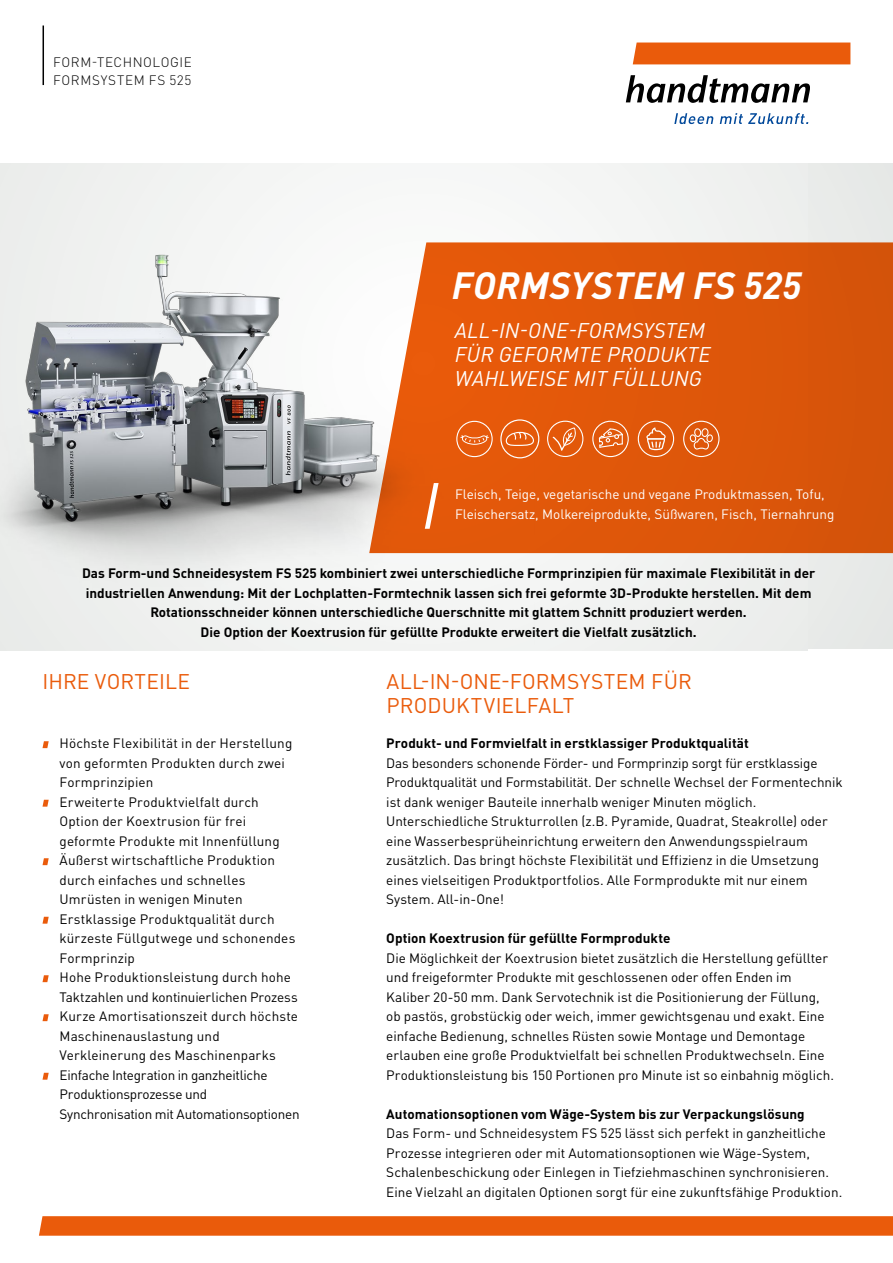
<style>
.page{position:relative;width:893px;height:1263px;background:#fff}
.page>*{position:absolute;margin:0;border:0;box-sizing:border-box;transform-origin:0 0}
.t1{font:italic 700 37.5px "DIN Pro";letter-spacing:.01em;color:#fff}
.t2{font:italic 21px/24px "DIN Pro";letter-spacing:.01em;color:#fff}
.t3{font:21px/24px "DIN Pro";letter-spacing:.005em;color:#ea5b0b}
.t4{font:13.5px/19.5px "DIN Pro";color:#000}
.t5{font:700 13.5px/19.5px "DIN Pro";color:#000;text-align:center}
.t6{font:13.5px/19.5px "DIN Pro";color:#fff}
.t7{font:300 13.5px/18px "DIN Pro";letter-spacing:.04em;color:#000}
</style>
<div class="page">
<div style="left:0;top:163px;width:893px;height:485px;background:#e7e9e8"></div>
<div style="left:0;top:163px;width:808px;height:488px;background:#f1f3f2"></div>
<img style="left:0;top:254px;width:535px;height:309px">
<hr style="left:43px;top:26px;width:1px;height:59px;background:#000">
<svg style="left:369px;top:242px;width:524px;height:311px;background:#e06018"></svg>
<svg style="left:500px;top:419px;width:39px;height:39px;background:#e8722f"></svg>
<svg style="left:592px;top:421px;width:37px;height:36px"></svg>
<svg style="left:638px;top:421px;width:36px;height:36px"></svg>
<svg style="left:683px;top:421px;width:36px;height:36px"></svg>
<svg style="left:547px;top:421px;width:36px;height:36px"></svg>
<svg style="left:456px;top:421px;width:37px;height:36px"></svg>
<svg style="left:39px;top:1216px;width:854px;height:20px;background:#ea5f11"></svg>
<svg style="left:425px;top:483px;width:14px;height:46px"></svg>
<svg style="left:674px;top:113px;width:39px;height:11px"></svg>
<svg style="left:720px;top:113px;width:88px;height:11px"></svg>
<div style="left:633px;top:43px;width:217px;height:21px;background:#ea5b0b"></div>
<svg style="left:626px;top:75px;width:184px;height:28px"></svg>
<svg style="left:43px;top:741px;width:6px;height:7px"></svg>
<svg style="left:43px;top:800px;width:6px;height:7px"></svg>
<svg style="left:43px;top:858px;width:6px;height:7px"></svg>
<svg style="left:43px;top:917px;width:6px;height:7px"></svg>
<svg style="left:43px;top:975px;width:6px;height:7px"></svg>
<svg style="left:43px;top:1014px;width:6px;height:7px"></svg>
<svg style="left:43px;top:1073px;width:6px;height:7px"></svg>
<p class="t7" style="left:53px;top:52px;width:140px">FORM-TECHNOLOGIE<br>FORMSYSTEM FS 525</p>
<h1 class="t1" style="left:452px;top:255px;width:351px">FORMSYSTEM FS 525</h1>
<h2 class="t2" style="left:455px;top:316px;width:257px">ALL-IN-ONE-FORMSYSTEM<br>FÜR GEFORMTE PRODUKTE<br>WAHLWEISE MIT FÜLLUNG</h2>
<p class="t6" style="left:455px;top:483px;width:381px">Fleisch, Teige, vegetarische und vegane Produktmassen, Tofu,<br>Fleischersatz, Molkereiprodukte, Süßwaren, Fisch, Tiernahrung</p>
<p class="t5" style="left:82px;top:562px;width:735px">Das Form-und Schneidesystem FS 525 kombiniert zwei unterschiedliche Formprinzipien für maximale Flexibilität in der industriellen Anwendung: Mit der Lochplatten-Formtechnik lassen sich frei geformte 3D-Produkte herstellen. Mit dem Rotationsschneider können unterschiedliche Querschnitte mit glattem Schnitt produziert werden.<br>Die Option der Koextrusion für gefüllte Produkte erweitert die Vielfalt zusätzlich.</p>
<h2 class="t3" style="left:43px;top:668px;width:149px">IHRE VORTEILE</h2>
<h2 class="t3" style="left:386px;top:668px;width:307px">ALL-IN-ONE-FORMSYSTEM FÜR<br>PRODUKTVIELFALT</h2>
<p class="t4" style="left:60px;top:732px;width:242px">Höchste Flexibilität in der Herstellung von geformten Produkten durch zwei Formprinzipien<br>Erweiterte Produktvielfalt durch Option der Koextrusion für frei geformte Produkte mit Innenfüllung Äußerst wirtschaftliche Produktion durch einfaches und schnelles Umrüsten in wenigen Minuten Erstklassige Produktqualität durch kürzeste Füllgutwege und schonendes Formprinzip<br>Hohe Produktionsleistung durch hohe Taktzahlen und kontinuierlichen Prozess Kurze Amortisationszeit durch höchste Maschinenauslastung und Verkleinerung des Maschinenparks Einfache Integration in ganzheitliche Produktionsprozesse und Synchronisation mit Automationsoptionen</p>
<p class="t5" style="left:386px;top:732px;width:364px">Produkt- und Formvielfalt in erstklassiger Produktqualität</p>
<p class="t4" style="left:386px;top:752px;width:458px">Das besonders schonende Förder- und Formprinzip sorgt für erstklassige Produktqualität und Formstabilität. Der schnelle Wechsel der Formentechnik ist dank weniger Bauteile innerhalb weniger Minuten möglich.<br>Unterschiedliche Strukturrollen (z.B. Pyramide, Quadrat, Steakrolle) oder eine Wasserbesprüheinrichtung erweitern den Anwendungsspielraum zusätzlich. Das bringt höchste Flexibilität und Effizienz in die Umsetzung eines vielseitigen Produktportfolios. Alle Formprodukte mit nur einem System. All-in-One!</p>
<p class="t5" style="left:386px;top:927px;width:286px">Option Koextrusion für gefüllte Formprodukte</p>
<p class="t4" style="left:386px;top:947px;width:449px">Die Möglichkeit der Koextrusion bietet zusätzlich die Herstellung gefüllter und freigeformter Produkte mit geschlossenen oder offen Enden im Kaliber 20-50 mm. Dank Servotechnik ist die Positionierung der Füllung, ob pastös, grobstückig oder weich, immer gewichtsgenau und exakt. Eine einfache Bedienung, schnelles Rüsten sowie Montage und Demontage erlauben eine große Produktvielfalt bei schnellen Produktwechseln. Eine Produktionsleistung bis 150 Portionen pro Minute ist so einbahnig möglich.</p>
<p class="t5" style="left:386px;top:1102px;width:420px">Automationsoptionen vom Wäge-System bis zur Verpackungslösung</p>
<p class="t4" style="left:386px;top:1122px;width:458px">Das Form- und Schneidesystem FS 525 lässt sich perfekt in ganzheitliche Prozesse integrieren oder mit Automationsoptionen wie Wäge-System, Schalenbeschickung oder Einlegen in Tiefziehmaschinen synchronisieren.<br>Eine Vielzahl an digitalen Optionen sorgt für eine zukunftsfähige Produktion.</p>
</div>
